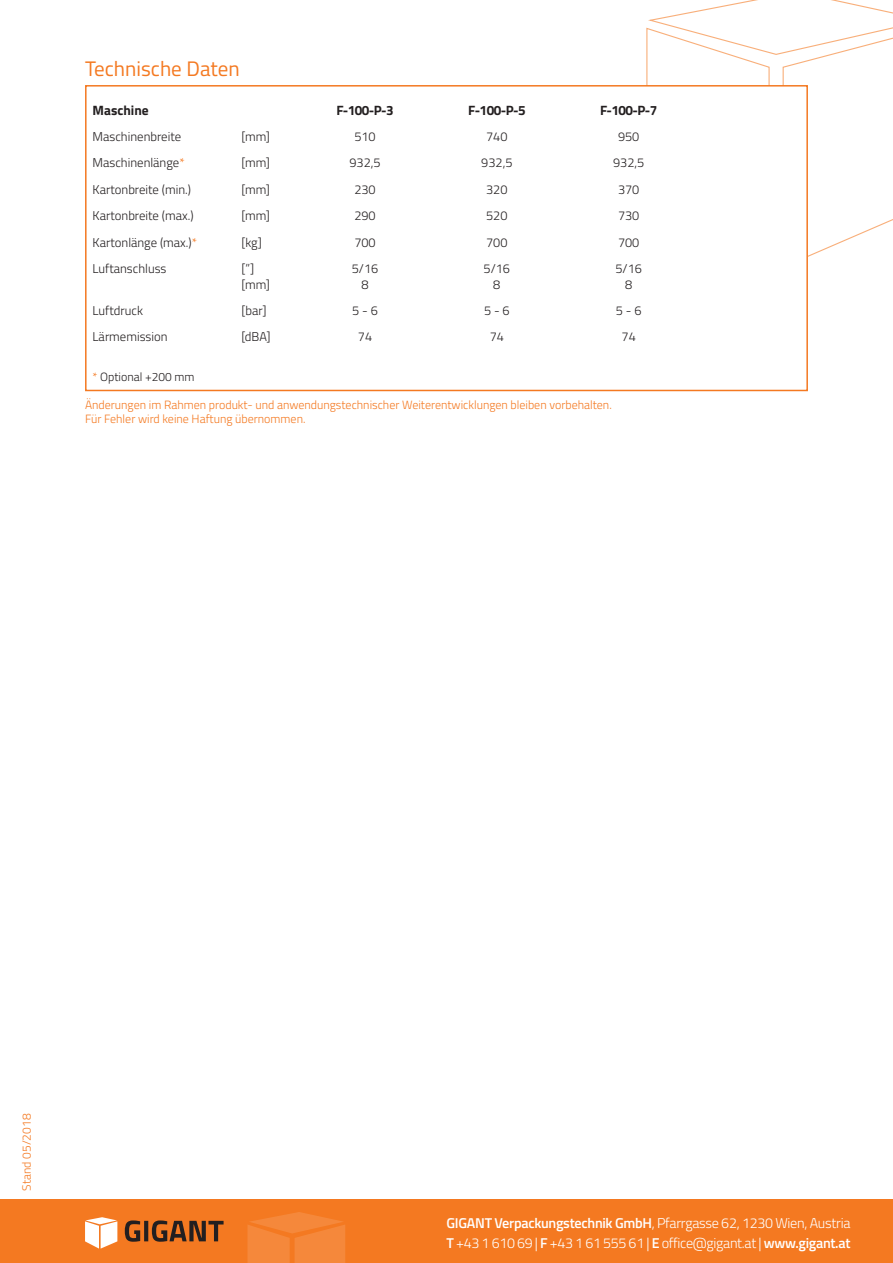
<style>
.page{position:relative;width:893px;height:1263px;background:#fff}
.page>*{position:absolute;margin:0;border:0;box-sizing:border-box;transform-origin:0 0}
.t1{font:21px "Titillium Web";color:#f47921}
.t2{font:300 14.25px/19.5px "Titillium Web";letter-spacing:-.02em;color:#fff}
.t3{font:700 13.5px "Titillium Web";color:#231f20}
.t4{font:300 12.75px/15.3px "Titillium Web";color:#231f20;text-align:center}
.t5{font:300 12px/14.4px "Titillium Web";color:#f47921}
.t6{font:300 12px "Titillium Web";color:#231f20}
.s1{color:#f47921}
.s2{font-weight:600}
</style>
<div class="page">
<div style="left:0;top:1199px;width:893px;height:64px;background:#f47921"></div>
<svg style="left:646px;top:0;width:247px;height:257px"></svg>
<svg style="left:247px;top:1212px;width:98px;height:51px"></svg>
<svg style="left:125px;top:1220px;width:99px;height:22px"></svg>
<svg style="left:85px;top:1217px;width:32px;height:31px"></svg>
<div style="left:86px;top:86px;width:721px;height:304px;background:#fff"></div>
<div style="left:85px;top:85px;width:723px;height:306px;border:2px solid #f47921"></div>
<h1 class="t1" style="left:85px;top:53px;width:156px">Technische Daten</h1>
<p class="t3" style="left:93px;top:100px;width:58px">Maschine</p>
<p class="t3" style="left:336px;top:100px;width:59px">F-100-P-3</p>
<p class="t3" style="left:468px;top:100px;width:59px">F-100-P-5</p>
<p class="t3" style="left:600px;top:100px;width:59px">F-100-P-7</p>
<p class="t4" style="left:93px;top:128px;width:90px">Maschinenbreite</p>
<p class="t4" style="left:241px;top:128px;width:30px">[mm]</p>
<p class="t4" style="left:354px;top:128px;width:23px">510</p>
<p class="t4" style="left:486px;top:128px;width:23px">740</p>
<p class="t4" style="left:618px;top:128px;width:23px">950</p>
<p class="t4" style="left:93px;top:155px;width:94px">Maschinenlänge<span class="s1">*</span></p>
<p class="t4" style="left:241px;top:155px;width:30px">[mm]</p>
<p class="t4" style="left:349px;top:155px;width:33px">932,5</p>
<p class="t4" style="left:481px;top:155px;width:33px">932,5</p>
<p class="t4" style="left:613px;top:155px;width:33px">932,5</p>
<p class="t4" style="left:93px;top:181px;width:100px">Kartonbreite (min.)</p>
<p class="t4" style="left:241px;top:181px;width:30px">[mm]</p>
<p class="t4" style="left:354px;top:181px;width:23px">230</p>
<p class="t4" style="left:486px;top:181px;width:23px">320</p>
<p class="t4" style="left:618px;top:181px;width:23px">370</p>
<p class="t4" style="left:93px;top:208px;width:103px">Kartonbreite (max.)</p>
<p class="t4" style="left:241px;top:208px;width:30px">[mm]</p>
<p class="t4" style="left:354px;top:208px;width:23px">290</p>
<p class="t4" style="left:486px;top:208px;width:23px">520</p>
<p class="t4" style="left:618px;top:208px;width:23px">730</p>
<p class="t4" style="left:93px;top:234px;width:106px">Kartonlänge (max.)<span class="s1">*</span></p>
<p class="t4" style="left:241px;top:234px;width:22px">[kg]</p>
<p class="t4" style="left:354px;top:234px;width:23px">700</p>
<p class="t4" style="left:486px;top:234px;width:23px">700</p>
<p class="t4" style="left:618px;top:234px;width:23px">700</p>
<p class="t4" style="left:93px;top:260px;width:76px">Luftanschluss</p>
<p class="t4" style="left:241px;top:260px;width:30px;text-align:left">[”] [mm]</p>
<p class="t4" style="left:352px;top:260px;width:28px">5/16<br>8</p>
<p class="t4" style="left:484px;top:260px;width:28px">5/16<br>8</p>
<p class="t4" style="left:615px;top:260px;width:28px">5/16<br>8</p>
<p class="t4" style="left:93px;top:302px;width:52px">Luftdruck</p>
<p class="t4" style="left:241px;top:302px;width:27px">[bar]</p>
<p class="t4" style="left:352px;top:302px;width:27px">5 - 6</p>
<p class="t4" style="left:484px;top:302px;width:27px">5 - 6</p>
<p class="t4" style="left:616px;top:302px;width:27px">5 - 6</p>
<p class="t4" style="left:93px;top:329px;width:77px">Lärmemission</p>
<p class="t4" style="left:241px;top:329px;width:31px">[dBA]</p>
<p class="t4" style="left:358px;top:329px;width:16px">74</p>
<p class="t4" style="left:490px;top:329px;width:16px">74</p>
<p class="t4" style="left:621px;top:329px;width:16px">74</p>
<p class="t6" style="left:93px;top:369px;width:104px"><span class="s1">*</span> Optional +200 mm</p>
<p class="t5" style="left:85px;top:397px;width:528px">Änderungen im Rahmen produkt- und anwendungstechnischer Weiterentwicklungen bleiben vorbehalten.<br>Für Fehler wird keine Haftung übernommen.</p>
<p class="t5" style="left:19px;top:1191px;width:78px;rotate:-90deg">Stand 05/2018</p>
<p class="t2" style="left:446px;top:1213px;width:405px"><span class="s2">GIGANT Verpackungstechnik GmbH</span>, Pfarrgasse 62, 1230 Wien, Austria<br><span class="s2">T</span> +43 1 610 69 | <span class="s2">F</span> +43 1 61 555 61 | <span class="s2">E</span> office@gigant.at | <span class="s2">www.gigant.at</span></p>
</div>
